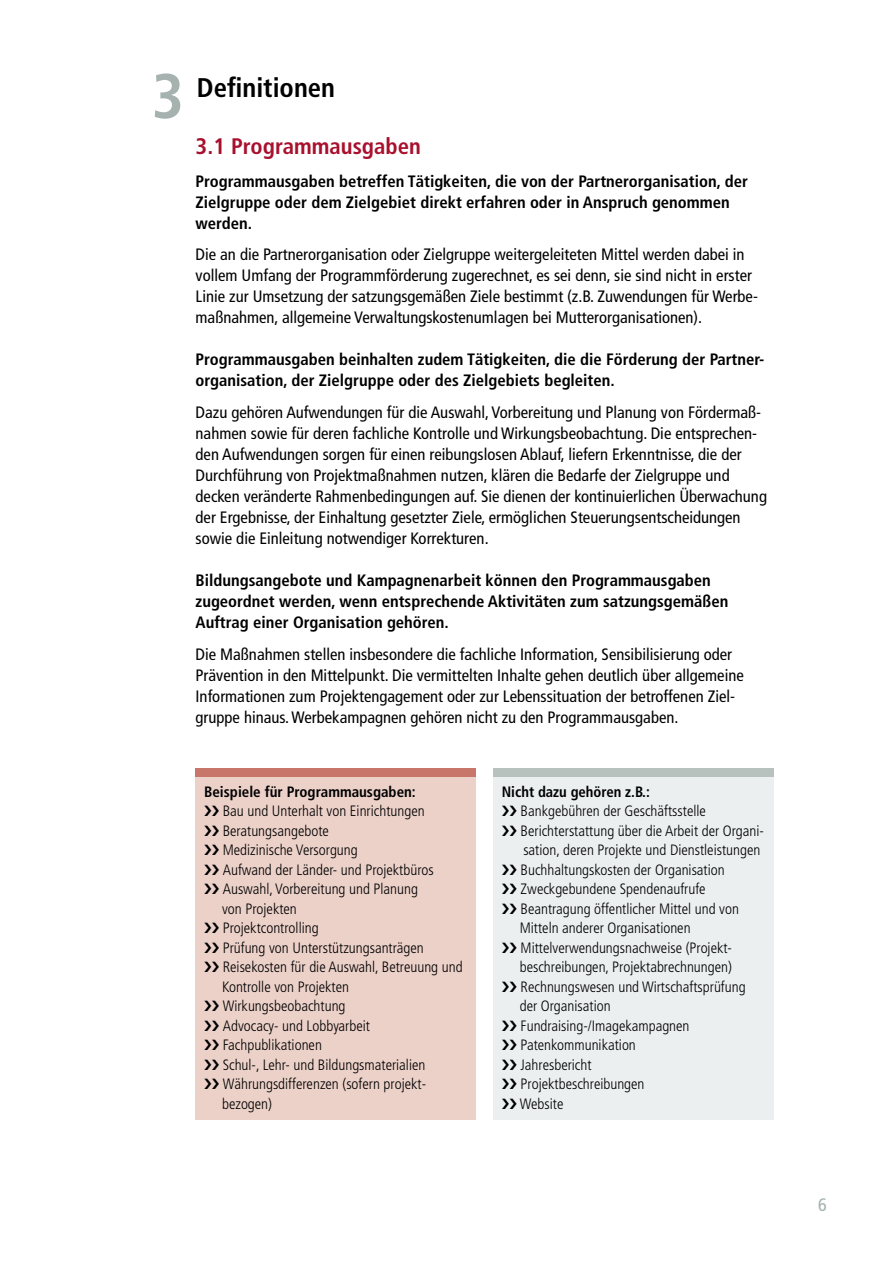
<style>
.page{position:relative;width:893px;height:1263px;background:#fff}
.page>*{position:absolute;margin:0;border:0;box-sizing:border-box;transform-origin:0 0}
.t1{font:700 condensed 63px "Frutiger";color:#a5b2af}
.t2{font:700 condensed 27px "Frutiger";color:#000}
.t3{font:700 condensed 22.5px "Frutiger";color:#a8102d}
.t4{font:condensed 18px "Frutiger";color:#a5b2af}
.t5{font:condensed 16.5px/21px "Frutiger";color:#000}
.t6{font:700 condensed 16.5px/21px "Frutiger";color:#000}
.t7{font:300 condensed 15px/19.5px "Frutiger";color:#000}
.t8{font:700 condensed 15px "Frutiger";color:#000}
.s1{color:#fff}
</style>
<div class="page">
<div style="left:196px;top:777px;width:280px;height:342px;background:#ecd1c9"></div>
<div style="left:493px;top:777px;width:281px;height:342px;background:#ecefef"></div>
<div style="left:196px;top:768px;width:280px;height:9px;background:#c8756a"></div>
<div style="left:493px;top:768px;width:281px;height:9px;background:#b7c1be"></div>
<h1 class="t1" style="left:152px;top:59px;width:34px">3</h1>
<h2 class="t2" style="left:170px;top:71px;width:167px"><span class="s1">1.</span> Definitionen</h2>
<h3 class="t3" style="left:196px;top:133px;width:227px">3.1 Programmausgaben</h3>
<p class="t6" style="left:196px;top:171px;width:554px">Programmausgaben betreffen Tätigkeiten, die von der Partnerorganisation, der<br>Zielgruppe oder dem Zielgebiet direkt erfahren oder in Anspruch genommen werden.</p>
<p class="t5" style="left:196px;top:244px;width:562px">Die an die Partnerorganisation oder Zielgruppe weitergeleiteten Mittel werden dabei in vollem Umfang der Programmförderung zugerechnet, es sei denn, sie sind nicht in erster Linie zur Umsetzung der satzungsgemäßen Ziele bestimmt (z.B. Zuwendungen für Werbe&shy;maßnahmen, allgemeine Verwaltungskostenumlagen bei Mutterorganisationen).</p>
<p class="t6" style="left:196px;top:349px;width:569px">Programmausgaben beinhalten zudem Tätigkeiten, die die Förderung der Partner&shy;organisation, der Zielgruppe oder des Zielgebiets begleiten.</p>
<p class="t5" style="left:196px;top:402px;width:573px">Dazu gehören Aufwendungen für die Auswahl, Vorbereitung und Planung von Fördermaß&shy;nahmen sowie für deren fachliche Kontrolle und Wirkungsbeobachtung. Die entsprechen&shy;den Aufwendungen sorgen für einen reibungslosen Ablauf, liefern Erkenntnisse, die der Durchführung von Projektmaßnahmen nutzen, klären die Bedarfe der Zielgruppe und decken veränderte Rahmenbedingungen auf. Sie dienen der kontinuierlichen Überwachung der Ergebnisse, der Einhaltung gesetzter Ziele, ermöglichen Steuerungsentscheidungen sowie die Einleitung notwendiger Korrekturen.</p>
<p class="t6" style="left:196px;top:570px;width:534px">Bildungsangebote und Kampagnenarbeit können den Programmausgaben zugeordnet werden, wenn entsprechende Aktivitäten zum satzungsgemäßen<br>Auftrag einer Organisation gehören.</p>
<p class="t5" style="left:196px;top:643px;width:550px">Die Maßnahmen stellen insbesondere die fachliche Information, Sensibilisierung oder Prävention in den Mittelpunkt. Die vermittelten Inhalte gehen deutlich über allgemeine Informationen zum Projektengagement oder zur Lebenssituation der betroffenen Ziel&shy;gruppe hinaus. Werbekampagnen gehören nicht zu den Programmausgaben.</p>
<p class="t8" style="left:204px;top:782px;width:213px">Beispiele für Programmausgaben:</p>
<p class="t7" style="left:222px;top:801px;width:242px">Bau und Unterhalt von Einrichtungen<br>Beratungsangebote<br>Medizinische Versorgung<br>Aufwand der Länder- und Projektbüros<br>Auswahl, Vorbereitung und Planung<br>von Projekten<br>Projektcontrolling<br>Prüfung von Unterstützungsanträgen<br>Reisekosten für die Auswahl, Betreuung und<br>Kontrolle von Projekten<br>Wirkungsbeobachtung<br>Advocacy- und Lobbyarbeit<br>Fachpublikationen<br>Schul-, Lehr- und Bildungsmaterialien<br>Währungsdifferenzen (sofern projekt&shy;bezogen)</p>
<p class="t8" style="left:502px;top:782px;width:150px">Nicht dazu gehören z.B.:</p>
<p class="t7" style="left:520px;top:801px;width:246px">Bankgebühren der Geschäftsstelle<br>Berichterstattung über die Arbeit der Organi&shy;sation, deren Projekte und Dienstleistungen<br>Buchhaltungskosten der Organisation<br>Zweckgebundene Spendenaufrufe<br>Beantragung öffentlicher Mittel und von<br>Mitteln anderer Organisationen<br>Mittelverwendungsnachweise (Projekt&shy;beschreibungen, Projektabrechnungen)<br>Rechnungswesen und Wirtschaftsprüfung der Organisation<br>Fundraising-/Imagekampagnen<br>Patenkommunikation<br>Jahresbericht<br>Projektbeschreibungen<br>Website</p>
<p class="t4" style="left:818px;top:1194px;width:10px">6</p>
</div>
